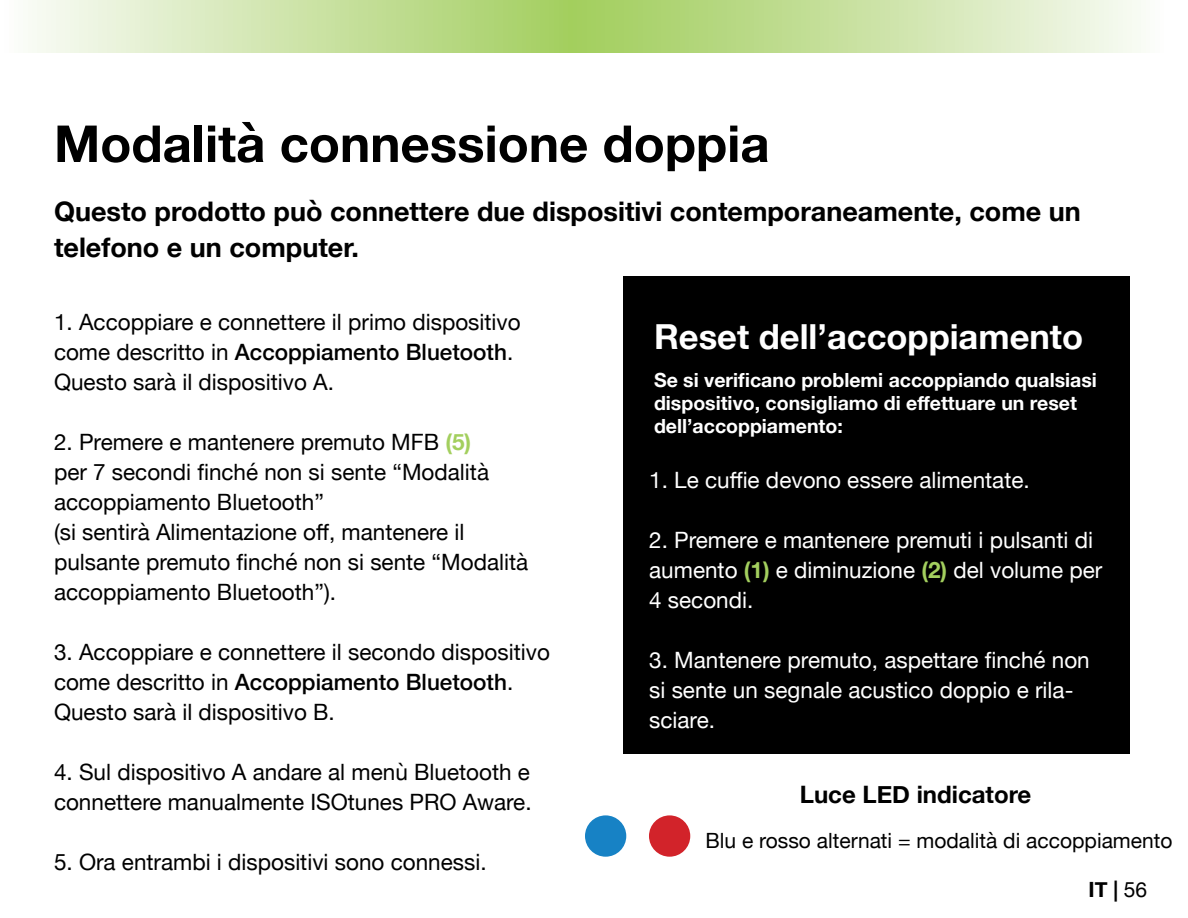
<style>
.page{position:relative;width:1188px;height:918px;background:#fff}
.page>*{position:absolute;margin:0;border:0;box-sizing:border-box;transform-origin:0 0}
.t1{font:700 51px "Helvetica Neue";color:#000}
.t2{font:700 34.5px "Helvetica Neue";color:#fff}
.t3{font:700 27px/36px "Helvetica Neue";color:#000}
.t4{font:700 24px "Helvetica Neue";color:#000}
.t5{font:22.5px/30px "Helvetica Neue";color:#000}
.t6{font:22.5px/30px "Helvetica Neue";color:#fff}
.t7{font:21px "Helvetica Neue";color:#000}
.t8{font:700 21px "Helvetica Neue";color:#000}
.t9{font:700 19.5px/23.4px "Helvetica Neue";color:#fff}
.s1{font-weight:500}
.s2{font-weight:700;color:#a3cf5e}
.s3{font-weight:400}
</style>
<div class="page">
<svg style="left:28px;top:0;width:1113px;height:52px"></svg>
<div style="left:624px;top:277px;width:506px;height:477px;background:#000"></div>
<div style="left:649px;top:815px;width:41px;height:42px;background:#d2232a;border-radius:50%"></div>
<div style="left:585px;top:815px;width:41px;height:42px;background:#1782c5;border-radius:50%"></div>
<h1 class="t1" style="left:54px;top:104px;width:717px">Modalità connessione doppia</h1>
<p class="t3" style="left:54px;top:194px;width:1028px">Questo prodotto può connettere due dispositivi contemporaneamente, come un telefono e un computer.</p>
<p class="t5" style="left:54px;top:308px;width:468px">1. Accoppiare e connettere il primo dispositivo come descritto in <span class="s1">Accoppiamento Bluetooth</span>.<br>Questo sarà il dispositivo A.</p>
<p class="t5" style="left:54px;top:428px;width:476px">2. Premere e mantenere premuto MFB <span class="s2">(5)<br></span>per 7 secondi finché non si sente “Modalità accoppiamento Bluetooth”<br>(si sentirà Alimentazione off, mantenere il pulsante premuto finché non si sente “Modalità accoppiamento Bluetooth”).</p>
<p class="t5" style="left:54px;top:638px;width:497px">3. Accoppiare e connettere il secondo dispositivo come descritto in <span class="s1">Accoppiamento Bluetooth</span>.<br>Questo sarà il dispositivo B.</p>
<p class="t5" style="left:54px;top:758px;width:479px">4. Sul dispositivo A andare al menù Bluetooth e connettere manualmente ISOtunes PRO Aware.</p>
<p class="t5" style="left:54px;top:848px;width:434px">5. Ora entrambi i dispositivi sono connessi.</p>
<h2 class="t2" style="left:654px;top:310px;width:431px">Reset dell’accoppiamento</h2>
<p class="t9" style="left:654px;top:368px;width:444px">Se si verificano problemi accoppiando qualsiasi dispositivo, consigliamo di effettuare un reset dell’accoppiamento:</p>
<p class="t6" style="left:649px;top:466px;width:382px">1. Le cuffie devono essere alimentate.</p>
<p class="t6" style="left:649px;top:526px;width:455px">2. Premere e mantenere premuti i pulsanti di aumento <span class="s2">(1)</span> e diminuzione <span class="s2">(2)</span> del volume per<br>4 secondi.</p>
<p class="t6" style="left:649px;top:646px;width:442px">3. Mantenere premuto, aspettare finché non si sente un segnale acustico doppio e rila&shy;sciare.</p>
<p class="t4" style="left:800px;top:775px;width:233px">Luce LED indicatore</p>
<p class="t7" style="left:706px;top:825px;width:468px">Blu e rosso alternati = modalità di accoppiamento</p>
<p class="t8" style="left:1089px;top:873px;width:60px">IT | <span class="s3">56</span></p>
</div>
